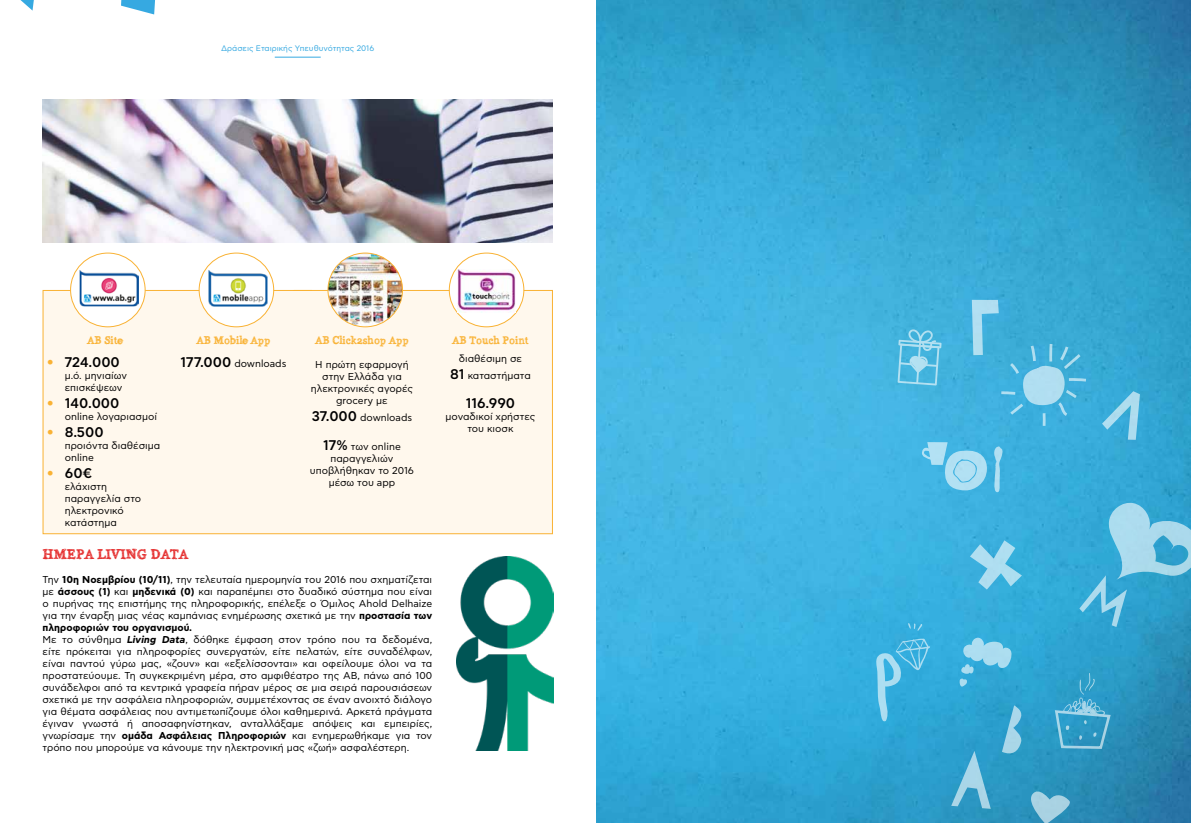
<style>
.page{position:relative;width:1191px;height:823px;background:#fff}
.page>*{position:absolute;margin:0;border:0;box-sizing:border-box;transform-origin:0 0}
.t1{font:500 14px "CF Asty Std";color:#000}
.t2{font:14px "Alabama";color:#e52e2e}
.t3{font:11px "Alabama";color:#f9b234}
.t4{font:10px/12px "CF Asty Std";color:#000}
.t5{font:8px "CF Asty Std";color:#36a9e1}
.s1{color:#f9b234}
.s2{font-weight:500;font-size:14px}
.s3{font-weight:700}
.s4{font-weight:700;font-style:italic}
</style>
<div class="page">
<div style="left:42px;top:289px;width:511px;height:245px;background:#fff8ed"></div>
<img style="left:328px;top:254px;width:74px;height:72px">
<div style="left:327px;top:252px;width:76px;height:75px;border:1px solid #f9b234;border-radius:50%"></div>
<img style="left:43px;top:99px;width:510px;height:143px">
<img style="left:457px;top:556px;width:96px;height:194px">
<div style="left:199px;top:253px;width:75px;height:73px;background:#fff;border-radius:50%"></div>
<div style="left:199px;top:252px;width:75px;height:75px;border:1px solid #f9b234;border-radius:50%"></div>
<img style="left:208px;top:270px;width:59px;height:36px">
<div style="left:449px;top:253px;width:75px;height:73px;background:#fff;border-radius:50%"></div>
<div style="left:449px;top:252px;width:75px;height:75px;border:1px solid #f9b234;border-radius:50%"></div>
<img style="left:457px;top:269px;width:58px;height:43px">
<div style="left:71px;top:253px;width:74px;height:73px;background:#fff;border-radius:50%"></div>
<div style="left:70px;top:252px;width:76px;height:75px;border:1px solid #f9b234;border-radius:50%"></div>
<img style="left:80px;top:270px;width:59px;height:36px">
<img style="left:596px;top:0;width:595px;height:822px">
<svg style="left:1025px;top:785px;width:48px;height:37px;background:#5eabca"></svg>
<svg style="left:1102px;top:391px;width:38px;height:48px;background:#62bce0"></svg>
<svg style="left:1053px;top:672px;width:59px;height:77px;background:#3ea3cb"></svg>
<svg style="left:970px;top:540px;width:52px;height:49px;background:#6dc3e5"></svg>
<svg style="left:1079px;top:500px;width:112px;height:126px;background:#54b3d8"></svg>
<svg style="left:897px;top:329px;width:44px;height:56px;background:#66c1e3"></svg>
<svg style="left:951px;top:750px;width:39px;height:58px;background:#56afd3"></svg>
<svg style="left:1002px;top:705px;width:21px;height:50px"></svg>
<svg style="left:971px;top:300px;width:118px;height:128px;background:#4fb5dd"></svg>
<svg style="left:994px;top:446px;width:8px;height:46px"></svg>
<svg style="left:922px;top:442px;width:65px;height:48px;background:#7dcbeb"></svg>
<svg style="left:959px;top:637px;width:53px;height:49px;background:#61bde1"></svg>
<svg style="left:875px;top:638px;width:55px;height:83px;background:#4bb5e0"></svg>
<svg style="left:908px;top:622px;width:14px;height:8px"></svg>
<svg style="left:20px;top:0;width:135px;height:14px"></svg>
<hr style="left:275px;top:57px;width:46px;height:1px;background:#36a9e1">
<p class="t5" style="left:221px;top:44px;width:155px">Δράσεις Εταιρικής Yπευθυνότητας 2016</p>
<p class="t3" style="left:87px;top:333px;width:37px">AB Site</p>
<h1 class="t1" style="left:47px;top:354px;width:75px"><span class="s1">•</span> 724.000</h1>
<p class="t4" style="left:65px;top:369px;width:64px">μ.ό. μηνιαίων επισκέψεων</p>
<h1 class="t1" style="left:47px;top:395px;width:74px"><span class="s1">•</span> 140.000</h1>
<p class="t4" style="left:65px;top:410px;width:94px">online λογαριασμοί</p>
<h1 class="t1" style="left:47px;top:423px;width:58px"><span class="s1">•</span> 8.500</h1>
<p class="t4" style="left:65px;top:439px;width:97px">προιόντα διαθέσιμα online</p>
<h1 class="t1" style="left:47px;top:464px;width:47px"><span class="s1">•</span> 60€</h1>
<p class="t4" style="left:65px;top:480px;width:78px">ελάχιστη παραγγελία στο ηλεκτρονικό κατάστημα</p>
<p class="t3" style="left:197px;top:333px;width:75px">AB Mobile App</p>
<p class="t4" style="left:180px;top:357px;width:107px"><span class="s2">177.000</span> downloads</p>
<p class="t3" style="left:315px;top:333px;width:95px">AB Click2shop App</p>
<p class="t4" style="left:311px;top:359px;width:104px;text-align:center">Η πρώτη εφαρμογή στην Ελλάδα για ηλεκτρονικές αγορές grocery με</p>
<p class="t4" style="left:312px;top:411px;width:102px"><span class="s2">37.000</span> downloads</p>
<p class="t4" style="left:310px;top:440px;width:106px;text-align:center"><span class="s2">17%</span> των online παραγγελιών υποβλήθηκαν το 2016 μέσω του app</p>
<h1 class="t2" style="left:43px;top:544px;width:147px">ΗΜΈΡΑ LIVING DATA</h1>
<p class="t4" style="left:43px;top:573px;width:391px">Την <span class="s3">10η Νοεμβρίου (10/11)</span>, την τελευταία ημερομηνία του 2016 που σχηματίζεται με <span class="s3">άσσους (1)</span> και <span class="s3">μηδενικά (0)</span> και παραπέμπει στο δυαδικό σύστημα που είναι ο πυρήνας της επιστήμης της πληροφορικής, επέλεξε ο Όμιλος Ahold Delhaize για την έναρξη μιας νέας καμπάνιας ενημέρωσης σχετικά με την <span class="s3">προστασία των πληροφοριών του οργανισμού.<br></span>Με το σύνθημα <span class="s4">Living Data</span>, δόθηκε έμφαση στον τρόπο που τα δεδομένα, είτε πρόκειται για πληροφορίες συνεργατών, είτε πελατών, είτε συναδέλφων, είναι παντού γύρω μας, «ζουν» και «εξελίσσονται» και οφείλουμε όλοι να τα προστατεύουμε. Τη συγκεκριμένη μέρα, στο αμφιθέατρο της ΑΒ, πάνω από 100 συνάδελφοι από τα κεντρικά γραφεία πήραν μέρος σε μια σειρά παρουσιάσεων σχετικά με την ασφάλεια πληροφοριών, συμμετέχοντας σε έναν ανοιχτό διάλογο για θέματα ασφάλειας που αντιμετωπίζουμε όλοι καθημερινά. Αρκετά πράγματα έγιναν γνωστά ή αποσαφηνίστηκαν, ανταλλάξαμε απόψεις και εμπειρίες, γνωρίσαμε την <span class="s3">ομάδα Ασφάλειας Πληροφοριών</span> και ενημερωθήκαμε για τον τρόπο που μπορούμε να κάνουμε την ηλεκτρονική μας «ζωή» ασφαλέστερη.</p>
<p class="t3" style="left:452px;top:333px;width:78px">AB Τouch Point</p>
<p class="t4" style="left:450px;top:350px;width:82px;line-height:16.8px;text-align:center">διαθέσιμη σε<br><span class="s2">81</span> καταστήματα</p>
<h1 class="t1" style="left:466px;top:395px;width:51px">116.990</h1>
<p class="t4" style="left:445px;top:410px;width:91px;text-align:center">μοναδικοί χρήστες του κιοσκ</p>
</div>
